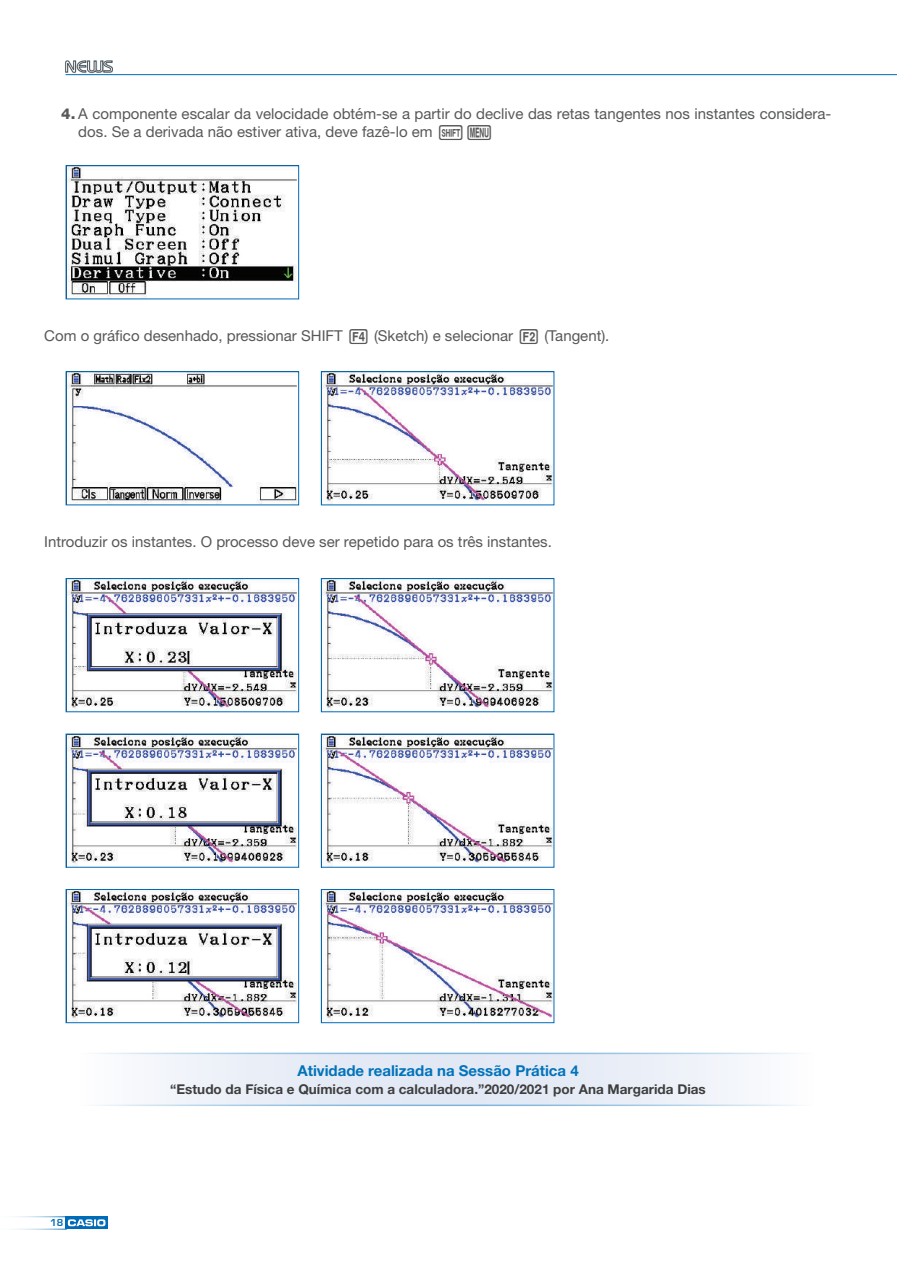
<style>
.page{position:relative;width:897px;height:1267px;background:#fff}
.page>*{position:absolute;margin:0;border:0;box-sizing:border-box;transform-origin:0 0}
.t1{font:15px/18px "Helvetica Neue LT Std";color:#57585a}
.t2{font:700 15px "Helvetica Neue LT Std";color:#0273bb}
.t3{font:700 13.5px "Helvetica Neue LT Std";color:#3e3e3f}
.t4{font:700 10.5px "Eurostile";color:#006bb6}
.s1{font-weight:800}
.s2{font-family:"CFX01"}
</style>
<div class="page">
<svg style="left:105px;top:1216px;width:3px;height:13px"></svg>
<svg style="left:13px;top:1216px;width:92px;height:13px"></svg>
<hr style="left:66px;top:74px;width:830px;height:1px;background:#006bb6">
<svg style="left:65px;top:60px;width:48px;height:1px"></svg>
<svg style="left:65px;top:61px;width:48px;height:12px"></svg>
<img style="left:68px;top:167px;width:229px;height:130px">
<div style="left:66px;top:165px;width:233px;height:134px;border:1px solid #006bb6"></div>
<img style="left:68px;top:373px;width:229px;height:130px">
<div style="left:66px;top:371px;width:233px;height:134px;border:1px solid #006bb6"></div>
<img style="left:323px;top:373px;width:229px;height:129px">
<div style="left:321px;top:371px;width:233px;height:134px;border:1px solid #006bb6"></div>
<img style="left:68px;top:580px;width:229px;height:129px">
<div style="left:66px;top:578px;width:233px;height:134px;border:1px solid #006bb6"></div>
<img style="left:323px;top:580px;width:229px;height:129px">
<div style="left:321px;top:578px;width:233px;height:134px;border:1px solid #006bb6"></div>
<img style="left:68px;top:735px;width:229px;height:129px">
<div style="left:66px;top:733px;width:233px;height:134px;border:1px solid #006bb6"></div>
<img style="left:323px;top:735px;width:229px;height:129px">
<div style="left:321px;top:733px;width:233px;height:134px;border:1px solid #006bb6"></div>
<img style="left:68px;top:891px;width:229px;height:130px">
<div style="left:66px;top:889px;width:233px;height:134px;border:1px solid #006bb6"></div>
<img style="left:323px;top:891px;width:229px;height:130px">
<div style="left:321px;top:889px;width:233px;height:134px;border:1px solid #006bb6"></div>
<svg style="left:95px;top:1052px;width:704px;height:53px;fill:#e8edf7"></svg>
<p class="t1" style="left:78px;top:104px;width:754px;text-indent:-17px"><span class="s1">4.</span> A componente escalar da velocidade obtém-se a partir do declive das retas tangentes nos instantes considera&shy;dos. Se a derivada não estiver ativa, deve fazê-lo em <span class="s2">Lp</span></p>
<p class="t1" style="left:44px;top:327px;width:566px">Com o gráfico desenhado, pressionar SHIFT <span class="s2">r</span> (Sketch) e selecionar <span class="s2">w</span> (Tangent).</p>
<p class="t1" style="left:44px;top:532px;width:509px">Introduzir os instantes. O processo deve ser repetido para os três instantes.</p>
<p class="t4" style="left:50px;top:1218px;width:15px">18</p>
<p class="t2" style="left:297px;top:1061px;width:283px">Atividade realizada na Sessão Prática 4</p>
<p class="t3" style="left:170px;top:1080px;width:537px">“Estudo da Física e Química com a calculadora.”2020/2021 por Ana Margarida Dias</p>
</div>
